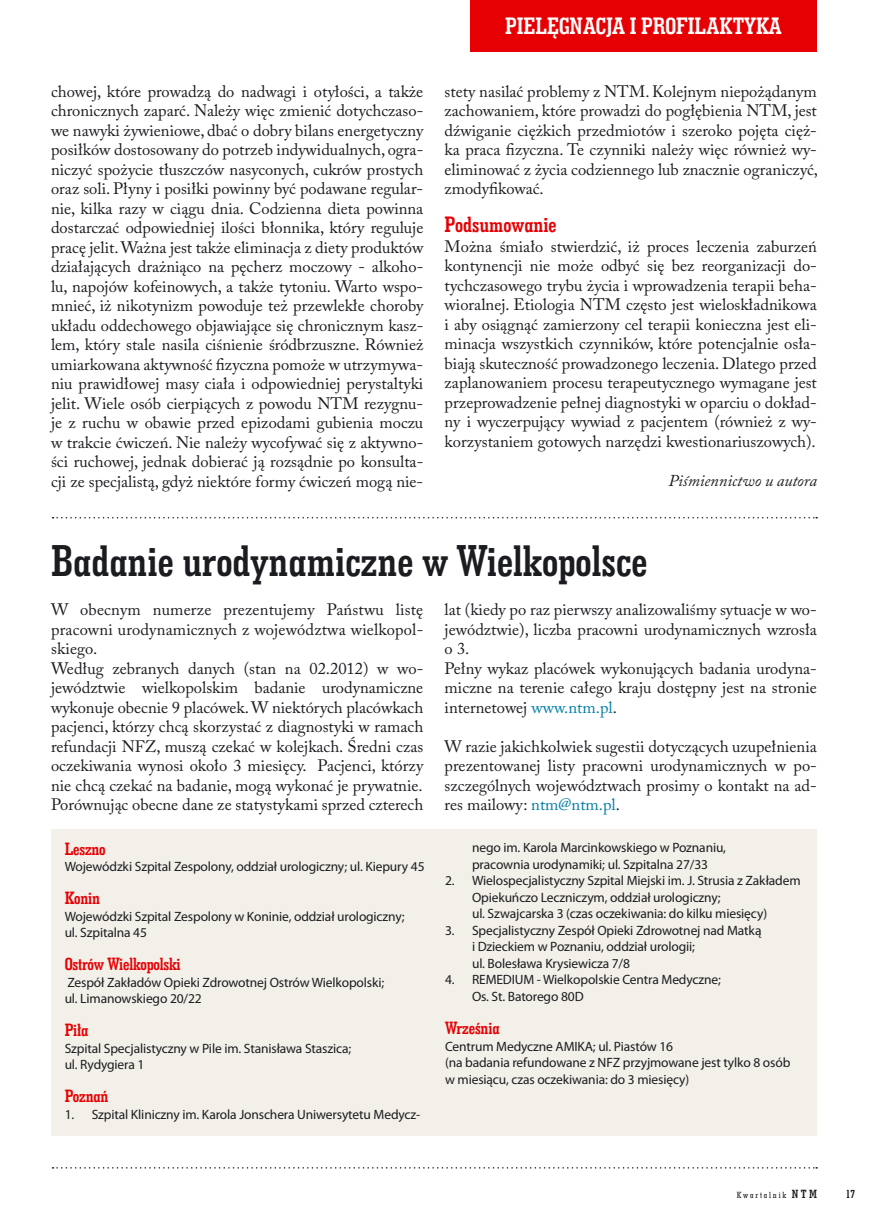
<style>
.page{position:relative;width:885px;height:1225px;background:#fff}
.page>*{position:absolute;margin:0;border:0;box-sizing:border-box;transform-origin:0 0}
.t1{font:45px "Geo Slab 703 Bd Cn EU Normal";color:#1b1c20}
.t2{font:24px "Geo Slab 703 Bd Cn EU Normal";color:#fff}
.t3{font:22.5px "Geo Slab 703 Bd Cn EU Normal";color:#e60004}
.t4{font:18px "Geo Slab 703 Bd Cn EU Normal";letter-spacing:-.01em;color:#e60004}
.t5{font:16.5px/19.5px "Adobe Caslon Pro";color:#1b1c20;text-align:justify}
.t6{font:italic 16.5px "Adobe Caslon Pro";color:#1b1c20}
.t7{font:13.5px/16.5px "Myriad Pro";letter-spacing:-.01em;color:#1b1c20}
.t8{font:12px "Geo Slab 703 Bd Cn EU Normal";color:#1b1c20}
.t9{font:9px "Geo Slab 703 Md Cn EU Normal";letter-spacing:.2em;color:#1b1c20}
.s1{color:#007da6}
.s2{font-family:"Geo Slab 703 Bd Cn EU Normal";font-size:12px}
</style>
<div class="page">
<div style="left:470px;top:0;width:346px;height:51px;background:#e60004"></div>
<svg style="left:53px;top:1167px;width:764px;height:1px"></svg>
<svg style="left:53px;top:517px;width:764px;height:1px"></svg>
<div style="left:51px;top:829px;width:765px;height:306px;background:#f2f0e8"></div>
<h2 class="t2" style="left:505px;top:11px;width:278px">PIELĘGNACJA I PROFILAKTYKA</h2>
<p class="t5" style="left:51px;top:81px;width:374px">chowej, które prowadzą do nadwagi i otyłości, a także chronicznych zaparć. Należy więc zmienić dotychczaso&shy;we nawyki żywieniowe, dbać o dobry bilans energetyczny posiłków dostosowany do potrzeb indywidualnych, ogra&shy;niczyć spożycie tłuszczów nasyconych, cukrów prostych oraz soli. Płyny i posiłki powinny być podawane regular&shy;nie, kilka razy w ciągu dnia. Codzienna dieta powinna dostarczać odpowiedniej ilości błonnika, który reguluje pracę jelit. Ważna jest także eliminacja z diety produktów działających drażniąco na pęcherz moczowy - alkoho&shy;lu, napojów kofeinowych, a także tytoniu. Warto wspo&shy;mnieć, iż nikotynizm powoduje też przewlekłe choroby układu oddechowego objawiające się chronicznym kasz&shy;lem, który stale nasila ciśnienie śródbrzuszne. Również umiarkowana aktywność fizyczna pomoże w utrzymywa&shy;niu prawidłowej masy ciała i odpowiedniej perystaltyki jelit. Wiele osób cierpiących z powodu NTM rezygnu&shy;je z ruchu w obawie przed epizodami gubienia moczu w trakcie ćwiczeń. Nie należy wycofywać się z aktywno&shy;ści ruchowej, jednak dobierać ją rozsądnie po konsulta&shy;cji ze specjalistą, gdyż niektóre formy ćwiczeń mogą nie-</p>
<p class="t5" style="left:444px;top:81px;width:375px">stety nasilać problemy z NTM. Kolejnym niepożądanym zachowaniem, które prowadzi do pogłębienia NTM, jest dźwiganie ciężkich przedmiotów i szeroko pojęta cięż&shy;ka praca fizyczna. Te czynniki należy więc również wy&shy;eliminować z życia codziennego lub znacznie ograniczyć, zmodyfikować.</p>
<h3 class="t3" style="left:444px;top:210px;width:113px">Podsumowanie</h3>
<p class="t5" style="left:444px;top:236px;width:374px">Można śmiało stwierdzić, iż proces leczenia zaburzeń kontynencji nie może odbyć się bez reorganizacji do&shy;tychczasowego trybu życia i wprowadzenia terapii beha&shy;wioralnej. Etiologia NTM często jest wieloskładnikowa i aby osiągnąć zamierzony cel terapii konieczna jest eli&shy;minacja wszystkich czynników, które potencjalnie osła&shy;biają skuteczność prowadzonego leczenia. Dlatego przed zaplanowaniem procesu terapeutycznego wymagane jest przeprowadzenie pełnej diagnostyki w oparciu o dokład&shy;ny i wyczerpujący wywiad z pacjentem (również z wy&shy;korzystaniem gotowych narzędzi kwestionariuszowych).</p>
<p class="t6" style="left:668px;top:470px;width:150px">Piśmiennictwo u autora</p>
<h1 class="t1" style="left:51px;top:532px;width:598px">Badanie urodynamiczne w Wielkopolsce</h1>
<p class="t5" style="left:51px;top:599px;width:374px;text-align:left">W obecnym numerze prezentujemy Państwu listę pracowni urodynamicznych z województwa wielkopol&shy;skiego.<br>Według zebranych danych (stan na 02.2012) w wo&shy;jewództwie wielkopolskim badanie urodynamiczne wykonuje obecnie 9 placówek. W niektórych placówkach pacjenci, którzy chcą skorzystać z diagnostyki w ramach refundacji NFZ, muszą czekać w kolejkach. Średni czas oczekiwania wynosi około 3 miesięcy. Pacjenci, którzy nie chcą czekać na badanie, mogą wykonać je prywatnie.<br>Porównując obecne dane ze statystykami sprzed czterech</p>
<p class="t5" style="left:444px;top:599px;width:374px;text-align:left">lat (kiedy po raz pierwszy analizowaliśmy sytuacje w wo&shy;jewództwie), liczba pracowni urodynamicznych wzrosła o 3.<br>Pełny wykaz placówek wykonujących badania urodyna&shy;miczne na terenie całego kraju dostępny jest na stronie internetowej <span class="s1">www.ntm.pl</span>.</p>
<p class="t5" style="left:444px;top:736px;width:374px">W razie jakichkolwiek sugestii dotyczących uzupełnienia prezentowanej listy pracowni urodynamicznych w po&shy;szczególnych województwach prosimy o kontakt na ad&shy;res mailowy: <span class="s1">ntm@ntm.pl</span>.</p>
<p class="t4" style="left:65px;top:837px;width:43px">Leszno</p>
<p class="t7" style="left:65px;top:858px;width:361px">Wojewódzki Szpital Zespolony, oddział urologiczny; ul. Kiepury 45</p>
<p class="t4" style="left:65px;top:886px;width:37px">Konin</p>
<p class="t7" style="left:65px;top:907px;width:341px">Wojewódzki Szpital Zespolony w Koninie, oddział urologiczny; ul. Szpitalna 45</p>
<p class="t4" style="left:65px;top:952px;width:117px">Ostrów Wielkopolski</p>
<p class="t7" style="left:65px;top:973px;width:321px">Zespół Zakładów Opieki Zdrowotnej Ostrów Wielkopolski; ul. Limanowskiego 20/22</p>
<p class="t4" style="left:65px;top:1018px;width:25px">Piła</p>
<p class="t7" style="left:65px;top:1039px;width:288px">Szpital Specjalistyczny w Pile im. Stanisława Staszica; ul. Rydygiera 1</p>
<p class="t4" style="left:65px;top:1084px;width:45px">Poznań</p>
<p class="t7" style="left:65px;top:1105px;width:357px">1. Szpital Kliniczny im. Karola Jonschera Uniwersytetu Medycz-</p>
<p class="t7" style="left:472px;top:839px;width:255px">nego im. Karola Marcinkowskiego w Poznaniu, pracownia urodynamiki; ul. Szpitalna 27/33</p>
<p class="t7" style="left:472px;top:872px;width:330px;text-indent:-27px">2. Wielospecjalistyczny Szpital Miejski im. J. Strusia z Zakładem<br>Opiekuńczo Leczniczym, oddział urologiczny;<br>ul. Szwajcarska 3 (czas oczekiwania: do kilku miesięcy)</p>
<p class="t7" style="left:472px;top:922px;width:291px;text-indent:-27px">3. Specjalistyczny Zespół Opieki Zdrowotnej nad Matką i Dzieckiem w Poznaniu, oddział urologii;<br>ul. Bolesława Krysiewicza 7/8</p>
<p class="t7" style="left:472px;top:971px;width:250px;text-indent:-27px">4. REMEDIUM - Wielkopolskie Centra Medyczne;<br>Os. St. Batorego 80D</p>
<p class="t4" style="left:445px;top:1016px;width:56px">Września</p>
<p class="t7" style="left:445px;top:1037px;width:347px">Centrum Medyczne AMIKA; ul. Piastów 16<br>(na badania refundowane z NFZ przyjmowane jest tylko 8 osób w miesiącu, czas oczekiwania: do 3 miesięcy)</p>
<p class="t9" style="left:736px;top:1189px;width:82px">Kwartalnik <span class="s2">NTM</span></p>
<p class="t8" style="left:845px;top:1186px;width:11px">17</p>
</div>
